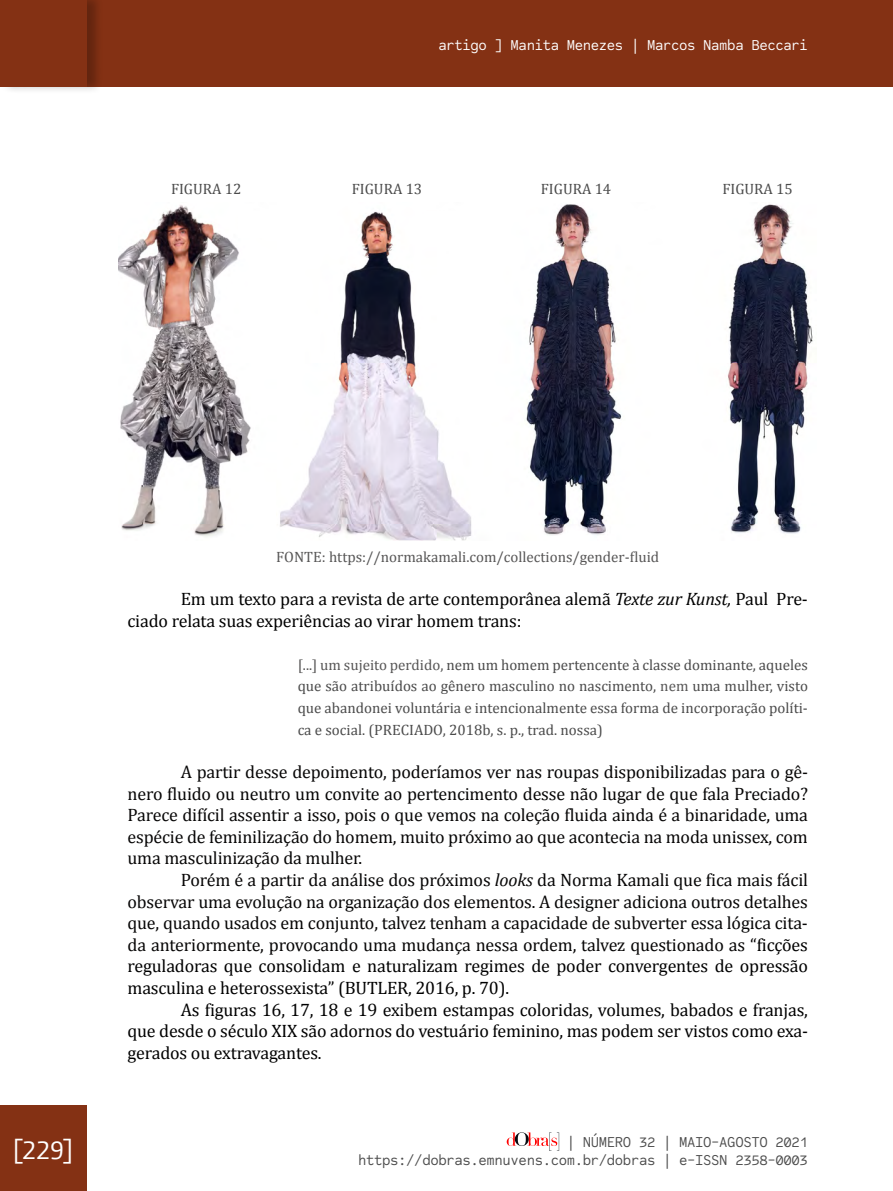
<style>
.page{position:relative;width:893px;height:1191px;background:#fff}
.page>*{position:absolute;margin:0;border:0;box-sizing:border-box;transform-origin:0 0}
.t1{font:27px "Camingo Code";color:#fff}
.t2{font:18px/21.6px "Cambria";letter-spacing:-.01em;color:#070606;text-align:justify}
.t3{font:18px/21.6px "Cambria";letter-spacing:-.01em;color:#000}
.t4{font:15px/21.6px "Cambria";color:#4b4b4b;text-align:justify}
.t5{font:15px/18px "Code Saver";letter-spacing:-.025em;color:#4b4b4b;text-align:right}
.t6{font:15px "Cambria";color:#575656}
.t7{font:15px "Code Saver";letter-spacing:-.025em;color:#fff}
.s1{font-style:italic}
.s2{color:#575656}
.s3{color:#000}
</style>
<div class="page">
<div style="left:0;top:1106px;width:86px;height:85px;background:#843114"></div>
<svg style="left:507px;top:1132px;width:52px;height:18px"></svg>
<div style="left:0;top:0;width:893px;height:86px;background:#843114"></div>
<div style="left:0;top:0;width:103px;height:95px;background:#000;opacity:.25"></div>
<div style="left:0;top:0;width:86px;height:86px;background:#843114"></div>
<img style="left:119px;top:204px;width:694px;height:336px">
<div style="left:238px;top:211px;width:43px;height:27px;background:#fff"></div>
<div style="left:425px;top:211px;width:43px;height:27px;background:#fff"></div>
<div style="left:631px;top:211px;width:44px;height:27px;background:#fff"></div>
<p class="t7" style="left:438px;top:36px;width:371px">artigo ] Manita Menezes | Marcos Namba Beccari</p>
<p class="t4" style="left:171px;top:178px;width:72px">FIGURA 12</p>
<p class="t4" style="left:352px;top:178px;width:72px">FIGURA 13</p>
<p class="t4" style="left:541px;top:178px;width:72px">FIGURA 14</p>
<p class="t4" style="left:722px;top:178px;width:72px">FIGURA 15</p>
<p class="t6" style="left:276px;top:548px;width:384px">FONTE: https://normakamali.com/collections/gender-fluid</p>
<p class="t3" style="left:128px;top:588px;width:682px;text-indent:53px">Em um texto para a revista de arte contemporânea alemã <span class="s1">Texte zur Kunst,</span> Paul Pre&shy;ciado relata suas experiências ao virar homem trans:</p>
<p class="t4" style="left:298px;top:654px;width:512px"><span class="s2">[...] um sujeito perdido,</span> nem um homem pertencente à classe dominante, aqueles que são atribuídos ao gênero masculino no nascimento, <span class="s2">nem</span> uma mulher, visto que abandonei voluntária e intencionalmente essa forma de incorporação políti&shy;ca e social. (PRECIADO, 2018b, s. p., trad. nossa)</p>
<p class="t2" style="left:128px;top:761px;width:682px;text-indent:53px">A partir desse depoimento, poderíamos ver nas roupas disponibilizadas para o gê&shy;nero fluido ou neutro um convite ao pertencimento desse não lugar de que fala Preciado?<br>Parece difícil assentir a isso, pois o que vemos na coleção fluida ainda é a binaridade, uma espécie de feminilização do homem, muito próximo ao que acontecia na moda unissex, com uma masculinização da mulher.</p>
<p class="t2" style="left:128px;top:869px;width:682px;text-indent:53px">Porém é a partir da análise dos próximos <span class="s1">looks</span> da Norma Kamali que fica mais fácil observar uma evolução na organização dos elementos. A designer adiciona outros detalhes que, quando usados em conjunto, talvez tenham a capacidade de subverter essa lógica cita&shy;da anteriormente, provocando uma mudança nessa ordem, talvez questionado as “<span class="s3">ficções reguladoras que consolidam e naturalizam regimes de poder convergentes de opressão masculina e heterossexista” (BUTLER, 2016, p. 70).</span></p>
<p class="t3" style="left:128px;top:998px;width:682px;text-align:justify;text-indent:53px">As figuras 16, 17, 18 e 19 exibem estampas coloridas, volumes, babados e franjas, que desde o século XIX são adornos do vestuário feminino, mas podem ser vistos como exa&shy;gerados ou extravagantes.</p>
<h1 class="t1" style="left:11px;top:1130px;width:66px">[229]</h1>
<p class="t5" style="left:358px;top:1132px;width:451px">| NÚMERO 32 | MAIO-AGOSTO 2021 https://dobras.emnuvens.com.br/dobras | e-ISSN 2358-0003</p>
</div>
